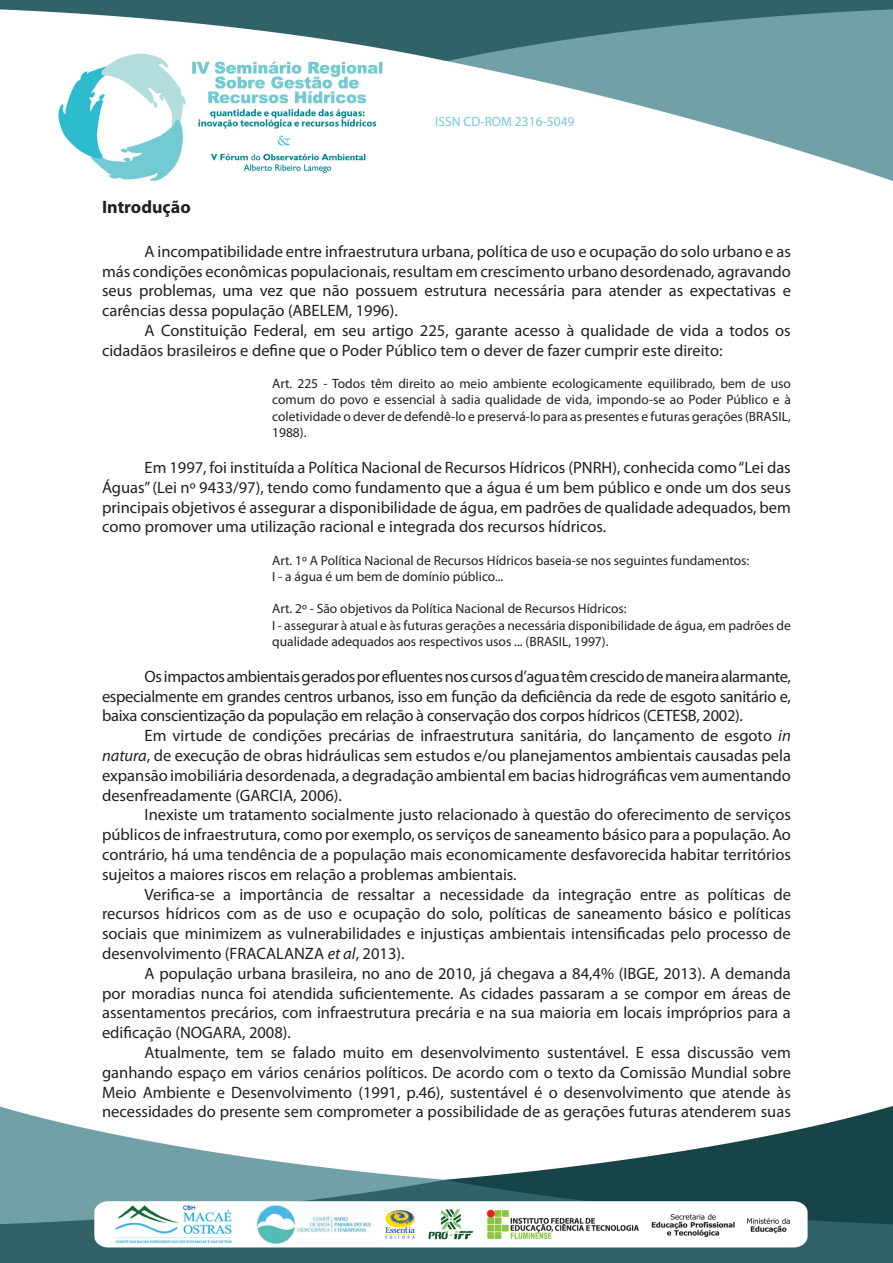
<style>
.page{position:relative;width:893px;height:1263px;background:#fff}
.page>*{position:absolute;margin:0;border:0;box-sizing:border-box;transform-origin:0 0}
.t1{font:700 18px "Myriad Pro";color:#231f20}
.t2{font:16.5px/19.8px "Myriad Pro";color:#231f20;text-align:justify}
.t3{font:13.5px/16.2px "Myriad Pro";color:#231f20}
.t4{font:13.5px "Myriad Pro";color:#73cad2}
.s1{font-style:italic}
</style>
<div class="page">
<img style="left:0;top:1106px;width:893px;height:157px">
<img style="left:0;top:0;width:893px;height:181px">
<p class="t4" style="left:435px;top:113px;width:141px">ISSN CD-ROM 2316-5049</p>
<p class="t1" style="left:102px;top:195px;width:90px">Introdução</p>
<p class="t2" style="left:102px;top:241px;width:690px;text-indent:43px">A incompatibilidade entre infraestrutura urbana, política de uso e ocupação do solo urbano e as más condições econômicas populacionais, resultam em crescimento urbano desordenado, agravando seus problemas, uma vez que não possuem estrutura necessária para atender as expectativas e carências dessa população (ABELEM, 1996).</p>
<p class="t2" style="left:102px;top:320px;width:690px;text-indent:43px">A Constituição Federal, em seu artigo 225, garante acesso à qualidade de vida a todos os cidadãos brasileiros e define que o Poder Público tem o dever de fazer cumprir este direito:</p>
<p class="t3" style="left:272px;top:375px;width:520px;text-align:justify">Art. 225 - Todos têm direito ao meio ambiente ecologicamente equilibrado, bem de uso comum do povo e essencial à sadia qualidade de vida, impondo-se ao Poder Público e à coletividade o dever de defendê-lo e preservá-lo para as presentes e futuras gerações (BRASIL, 1988).</p>
<p class="t2" style="left:102px;top:457px;width:690px;text-indent:43px">Em 1997, foi instituída a Política Nacional de Recursos Hídricos (PNRH), conhecida como “Lei das Águas” (Lei nº 9433/97), tendo como fundamento que a água é um bem público e onde um dos seus principais objetivos é assegurar a disponibilidade de água, em padrões de qualidade adequados, bem como promover uma utilização racional e integrada dos recursos hídricos.</p>
<p class="t3" style="left:272px;top:552px;width:479px">Art. 1º A Política Nacional de Recursos Hídricos baseia-se nos seguintes fundamentos:<br>I - a água é um bem de domínio público...</p>
<p class="t3" style="left:272px;top:600px;width:520px">Art. 2º - São objetivos da Política Nacional de Recursos Hídricos:<br>I - assegurar à atual e às futuras gerações a necessária disponibilidade de água, em padrões de qualidade adequados aos respectivos usos ... (BRASIL, 1997).</p>
<p class="t2" style="left:102px;top:666px;width:690px;text-indent:43px">Os impactos ambientais gerados por efluentes nos cursos d’agua têm crescido de maneira alarmante, especialmente em grandes centros urbanos, isso em função da deficiência da rede de esgoto sanitário e, baixa conscientização da população em relação à conservação dos corpos hídricos (CETESB, 2002).</p>
<p class="t2" style="left:102px;top:725px;width:690px;text-indent:43px">Em virtude de condições precárias de infraestrutura sanitária, do lançamento de esgoto <span class="s1">in natura</span>, de execução de obras hidráulicas sem estudos e/ou planejamentos ambientais causadas pela expansão imobiliária desordenada, a degradação ambiental em bacias hidrográficas vem aumentando desenfreadamente (GARCIA, 2006).</p>
<p class="t2" style="left:102px;top:805px;width:690px;text-indent:43px">Inexiste um tratamento socialmente justo relacionado à questão do oferecimento de serviços públicos de infraestrutura, como por exemplo, os serviços de saneamento básico para a população. Ao contrário, há uma tendência de a população mais economicamente desfavorecida habitar territórios sujeitos a maiores riscos em relação a problemas ambientais.</p>
<p class="t2" style="left:102px;top:884px;width:690px;text-indent:43px">Verifica-se a importância de ressaltar a necessidade da integração entre as políticas de recursos hídricos com as de uso e ocupação do solo, políticas de saneamento básico e políticas sociais que minimizem as vulnerabilidades e injustiças ambientais intensificadas pelo processo de desenvolvimento (FRACALANZA <span class="s1">et al</span>, 2013).</p>
<p class="t2" style="left:102px;top:963px;width:690px;text-indent:43px">A população urbana brasileira, no ano de 2010, já chegava a 84,4% (IBGE, 2013). A demanda por moradias nunca foi atendida suficientemente. As cidades passaram a se compor em áreas de assentamentos precários, com infraestrutura precária e na sua maioria em locais impróprios para a edificação (NOGARA, 2008).</p>
<p class="t2" style="left:102px;top:1042px;width:690px;text-indent:43px">Atualmente, tem se falado muito em desenvolvimento sustentável. E essa discussão vem ganhando espaço em vários cenários políticos. De acordo com o texto da Comissão Mundial sobre Meio Ambiente e Desenvolvimento (1991, p.46), sustentável é o desenvolvimento que atende às necessidades do presente sem comprometer a possibilidade de as gerações futuras atenderem suas</p>
</div>
